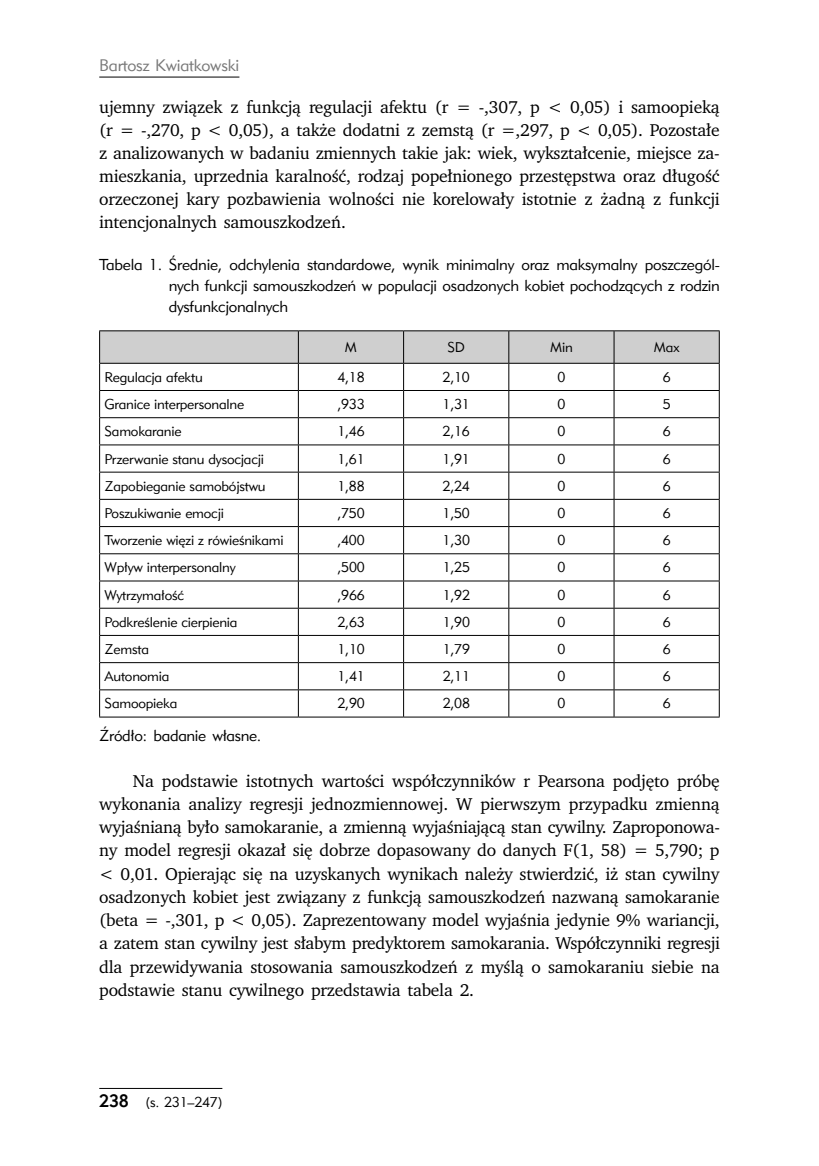
<style>
.page{position:relative;width:819px;height:1166px;background:#fff}
.page>*{position:absolute;margin:0;border:0;box-sizing:border-box;transform-origin:0 0}
.t1{font:17.5px/23.3px "Charter ITCPL";letter-spacing:-.015em;color:#000;text-align:justify}
.t2{font:16.62px "Geometric 415 Lt EU";letter-spacing:-.015em;color:#787878}
.t3{font:15.75px/21px "Geometric 415 Lt EU";letter-spacing:-.015em;color:#000;text-align:justify}
.t4{font:14px "Geometric 415 Lt EU";letter-spacing:-.015em;color:#000}
.s1{font-family:"Geometric 415 Md EU";font-size:17.5px}
</style>
<div class="page">
<hr style="left:99px;top:77px;width:140px;height:1px;background:#000">
<hr style="left:99px;top:1088px;width:123px;height:1px;background:#000">
<svg style="left:99px;top:331px;width:621px;height:386px"></svg>
<hr style="left:99px;top:717px;width:199px;height:1px;background:#000">
<hr style="left:298px;top:717px;width:105px;height:1px;background:#000">
<hr style="left:403px;top:717px;width:106px;height:1px;background:#000">
<hr style="left:509px;top:717px;width:105px;height:1px;background:#000">
<hr style="left:614px;top:717px;width:105px;height:1px;background:#000">
<hr style="left:99px;top:330px;width:199px;height:1px;background:#000">
<hr style="left:99px;top:331px;width:1px;height:32px;background:#000">
<hr style="left:298px;top:330px;width:105px;height:1px;background:#000">
<hr style="left:403px;top:330px;width:106px;height:1px;background:#000">
<hr style="left:509px;top:330px;width:105px;height:1px;background:#000">
<hr style="left:614px;top:330px;width:105px;height:1px;background:#000">
<hr style="left:613px;top:331px;width:1px;height:32px;background:#000">
<hr style="left:719px;top:331px;width:1px;height:32px;background:#000">
<hr style="left:99px;top:363px;width:199px;height:1px;background:#000">
<hr style="left:298px;top:363px;width:105px;height:1px;background:#000">
<hr style="left:403px;top:363px;width:106px;height:1px;background:#000">
<hr style="left:509px;top:363px;width:105px;height:1px;background:#000">
<hr style="left:614px;top:363px;width:105px;height:1px;background:#000">
<p class="t2" style="left:99px;top:55px;width:141px">Bartosz Kwiatkowski</p>
<p class="t1" style="left:99px;top:95px;width:622px">ujemny związek z funkcją regulacji afektu (r = -,307, p &lt; 0,05) i samoopieką (r = -,270, p &lt; 0,05), a także dodatni z zemstą (r =,297, p &lt; 0,05). Pozostałe z analizowanych w badaniu zmiennych takie jak: wiek, wykształcenie, miejsce za&shy;mieszkania, uprzednia karalność, rodzaj popełnionego przestępstwa oraz długość orzeczonej kary pozbawienia wolności nie korelowały istotnie z żadną z funkcji intencjonalnych samouszkodzeń.</p>
<p class="t3" style="left:169px;top:254px;width:552px;text-indent:-69px">Tabela 1. Średnie, odchylenia standardowe, wynik minimalny oraz maksymalny poszczegól&shy;nych funkcji samouszkodzeń w populacji osadzonych kobiet pochodzących z rodzin dysfunkcjonalnych</p>
<p class="t4" style="left:345px;top:339px;width:14px">M</p>
<p class="t4" style="left:447px;top:339px;width:19px">SD</p>
<p class="t4" style="left:550px;top:339px;width:24px">Min</p>
<p class="t4" style="left:654px;top:339px;width:27px">Max</p>
<p class="t4" style="left:104px;top:368px;width:100px">Regulacja afektu</p>
<p class="t4" style="left:337px;top:368px;width:29px">4,18</p>
<p class="t4" style="left:442px;top:368px;width:29px">2,10</p>
<p class="t4" style="left:557px;top:368px;width:9px">0</p>
<p class="t4" style="left:662px;top:368px;width:9px">6</p>
<p class="t4" style="left:104px;top:396px;width:141px">Granice interpersonalne</p>
<p class="t4" style="left:337px;top:396px;width:29px">,933</p>
<p class="t4" style="left:442px;top:396px;width:29px">1,31</p>
<p class="t4" style="left:557px;top:396px;width:9px">0</p>
<p class="t4" style="left:662px;top:396px;width:9px">5</p>
<p class="t4" style="left:104px;top:423px;width:79px">Samokaranie</p>
<p class="t4" style="left:337px;top:423px;width:29px">1,46</p>
<p class="t4" style="left:442px;top:423px;width:29px">2,16</p>
<p class="t4" style="left:557px;top:423px;width:9px">0</p>
<p class="t4" style="left:662px;top:423px;width:9px">6</p>
<p class="t4" style="left:104px;top:450px;width:161px">Przerwanie stanu dysocjacji</p>
<p class="t4" style="left:337px;top:450px;width:29px">1,61</p>
<p class="t4" style="left:442px;top:450px;width:29px">1,91</p>
<p class="t4" style="left:557px;top:450px;width:9px">0</p>
<p class="t4" style="left:662px;top:450px;width:9px">6</p>
<p class="t4" style="left:104px;top:477px;width:163px">Zapobieganie samobójstwu</p>
<p class="t4" style="left:337px;top:477px;width:29px">1,88</p>
<p class="t4" style="left:442px;top:477px;width:29px">2,24</p>
<p class="t4" style="left:557px;top:477px;width:9px">0</p>
<p class="t4" style="left:662px;top:477px;width:9px">6</p>
<p class="t4" style="left:104px;top:504px;width:121px">Poszukiwanie emocji</p>
<p class="t4" style="left:337px;top:504px;width:29px">,750</p>
<p class="t4" style="left:442px;top:504px;width:29px">1,50</p>
<p class="t4" style="left:557px;top:504px;width:9px">0</p>
<p class="t4" style="left:662px;top:504px;width:9px">6</p>
<p class="t4" style="left:104px;top:532px;width:181px">Tworzenie więzi z rówieśnikami</p>
<p class="t4" style="left:337px;top:532px;width:29px">,400</p>
<p class="t4" style="left:442px;top:532px;width:29px">1,30</p>
<p class="t4" style="left:557px;top:532px;width:9px">0</p>
<p class="t4" style="left:662px;top:532px;width:9px">6</p>
<p class="t4" style="left:105px;top:559px;width:133px">Wpływ interpersonalny</p>
<p class="t4" style="left:337px;top:559px;width:29px">,500</p>
<p class="t4" style="left:442px;top:559px;width:29px">1,25</p>
<p class="t4" style="left:557px;top:559px;width:9px">0</p>
<p class="t4" style="left:662px;top:559px;width:9px">6</p>
<p class="t4" style="left:105px;top:586px;width:81px">Wytrzymałość</p>
<p class="t4" style="left:337px;top:586px;width:29px">,966</p>
<p class="t4" style="left:442px;top:586px;width:29px">1,92</p>
<p class="t4" style="left:557px;top:586px;width:9px">0</p>
<p class="t4" style="left:662px;top:586px;width:9px">6</p>
<p class="t4" style="left:105px;top:613px;width:134px">Podkreślenie cierpienia</p>
<p class="t4" style="left:337px;top:613px;width:29px">2,63</p>
<p class="t4" style="left:442px;top:613px;width:29px">1,90</p>
<p class="t4" style="left:557px;top:613px;width:9px">0</p>
<p class="t4" style="left:662px;top:613px;width:9px">6</p>
<p class="t4" style="left:105px;top:640px;width:46px">Zemsta</p>
<p class="t4" style="left:337px;top:640px;width:29px">1,10</p>
<p class="t4" style="left:442px;top:640px;width:29px">1,79</p>
<p class="t4" style="left:557px;top:640px;width:9px">0</p>
<p class="t4" style="left:662px;top:640px;width:9px">6</p>
<p class="t4" style="left:105px;top:668px;width:66px">Autonomia</p>
<p class="t4" style="left:337px;top:668px;width:29px">1,41</p>
<p class="t4" style="left:442px;top:668px;width:29px">2,11</p>
<p class="t4" style="left:557px;top:668px;width:9px">0</p>
<p class="t4" style="left:662px;top:668px;width:9px">6</p>
<p class="t4" style="left:105px;top:695px;width:74px">Samoopieka</p>
<p class="t4" style="left:337px;top:695px;width:29px">2,90</p>
<p class="t4" style="left:442px;top:695px;width:29px">2,08</p>
<p class="t4" style="left:557px;top:695px;width:9px">0</p>
<p class="t4" style="left:662px;top:695px;width:9px">6</p>
<p class="t3" style="left:99px;top:725px;width:163px">Źródło: badanie własne.</p>
<p class="t1" style="left:99px;top:769px;width:622px;text-indent:34px">Na podstawie istotnych wartości współczynników r Pearsona podjęto próbę wykonania analizy regresji jednozmiennowej. W pierwszym przypadku zmienną wyjaśnianą było samokaranie, a zmienną wyjaśniającą stan cywilny. Zaproponowa&shy;ny model regresji okazał się dobrze dopasowany do danych F(1, 58) = 5,790; p &lt; 0,01. Opierając się na uzyskanych wynikach należy stwierdzić, iż stan cywilny osadzonych kobiet jest związany z funkcją samouszkodzeń nazwaną samokaranie (beta = -,301, p &lt; 0,05). Zaprezentowany model wyjaśnia jedynie 9% wariancji, a zatem stan cywilny jest słabym predyktorem samokarania. Współczynniki regresji dla przewidywania stosowania samouszkodzeń z myślą o samokaraniu siebie na podstawie stanu cywilnego przedstawia tabela 2.</p>
<p class="t4" style="left:99px;top:1094px;width:124px"><span class="s1">238</span> (s. 231–247)</p>
</div>
